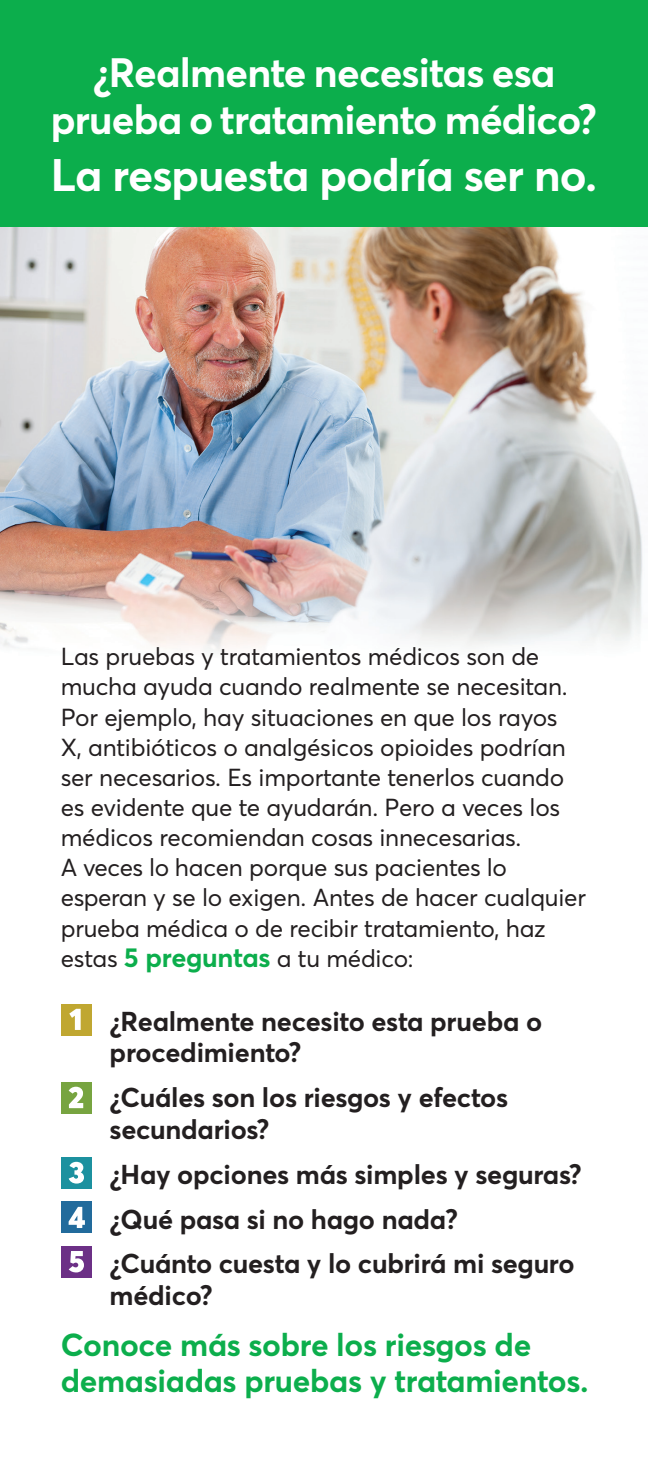
<style>
.page{position:relative;width:648px;height:1458px;background:#fff}
.page>*{position:absolute;margin:0;border:0;box-sizing:border-box;transform-origin:0 0}
.Header2{font:700 45px "Averta";letter-spacing:-.02em;color:#fff}
.Header2-2{font:700 40.5px/47.2px "Averta";letter-spacing:-.02em;color:#fff;text-align:center}
.FrontSubheads{font:700 31.5px/36px "Averta";letter-spacing:-.01em;color:#0cae4c}
.Questions_Alone{font:700 27px/31.5px "Averta";letter-spacing:-.01em;color:#231f20}
.FrontBodyText{font:24.3px/30.2px "Averta";letter-spacing:-.01em;color:#231f20}
.s1{font-weight:700;font-size:27px;color:#0cae4c}
</style>
<div class="page">
<img style="left:0;top:227px;width:643px;height:425px">
<div style="left:0;top:0;width:648px;height:227px;background:#0cae4c"></div>
<div style="left:61px;top:1157px;width:30px;height:31px;background:#1c919f"></div>
<svg style="left:69px;top:1162px;width:15px;height:22px"></svg>
<div style="left:61px;top:1246px;width:30px;height:32px;background:#6c3086"></div>
<svg style="left:69px;top:1251px;width:15px;height:21px"></svg>
<div style="left:61px;top:1082px;width:30px;height:32px;background:#77a440"></div>
<svg style="left:69px;top:1087px;width:14px;height:21px"></svg>
<div style="left:61px;top:1004px;width:30px;height:31px;background:#c0a731"></div>
<svg style="left:69px;top:1009px;width:12px;height:21px"></svg>
<div style="left:61px;top:1202px;width:30px;height:31px;background:#226b9c"></div>
<svg style="left:69px;top:1207px;width:16px;height:21px"></svg>
<p class="Header2-2" style="left:51px;top:49px;width:548px">¿Realmente necesitas esa prueba o tratamiento médico?</p>
<p class="Header2" style="left:51px;top:146px;width:548px">La respuesta podría ser no.</p>
<p class="FrontBodyText" style="left:61px;top:641px;width:527px">Las pruebas y tratamientos médicos son de mucha ayuda cuando realmente se necesitan.<br>Por ejemplo, hay situaciones en que los rayos<br>X, antibióticos o analgésicos opioides podrían ser necesarios. Es importante tenerlos cuando es evidente que te ayudarán. Pero a veces los médicos recomiendan cosas innecesarias.<br>A veces lo hacen porque sus pacientes lo esperan y se lo exigen. Antes de hacer cualquier prueba médica o de recibir tratamiento, haz estas <span class="s1">5 preguntas</span> a tu médico:</p>
<p class="Questions_Alone" style="left:110px;top:1005px;width:434px">¿Realmente necesito esta prueba o procedimiento?</p>
<p class="Questions_Alone" style="left:110px;top:1082px;width:400px">¿Cuáles son los riesgos y efectos secundarios?</p>
<p class="Questions_Alone" style="left:110px;top:1158px;width:474px">¿Hay opciones más simples y seguras?</p>
<p class="Questions_Alone" style="left:110px;top:1203px;width:350px">¿Qué pasa si no hago nada?</p>
<p class="Questions_Alone" style="left:110px;top:1248px;width:467px">¿Cuánto cuesta y lo cubrirá mi seguro médico?</p>
<p class="FrontSubheads" style="left:61px;top:1326px;width:529px">Conoce más sobre los riesgos de demasiadas pruebas y tratamientos.</p>
</div>
